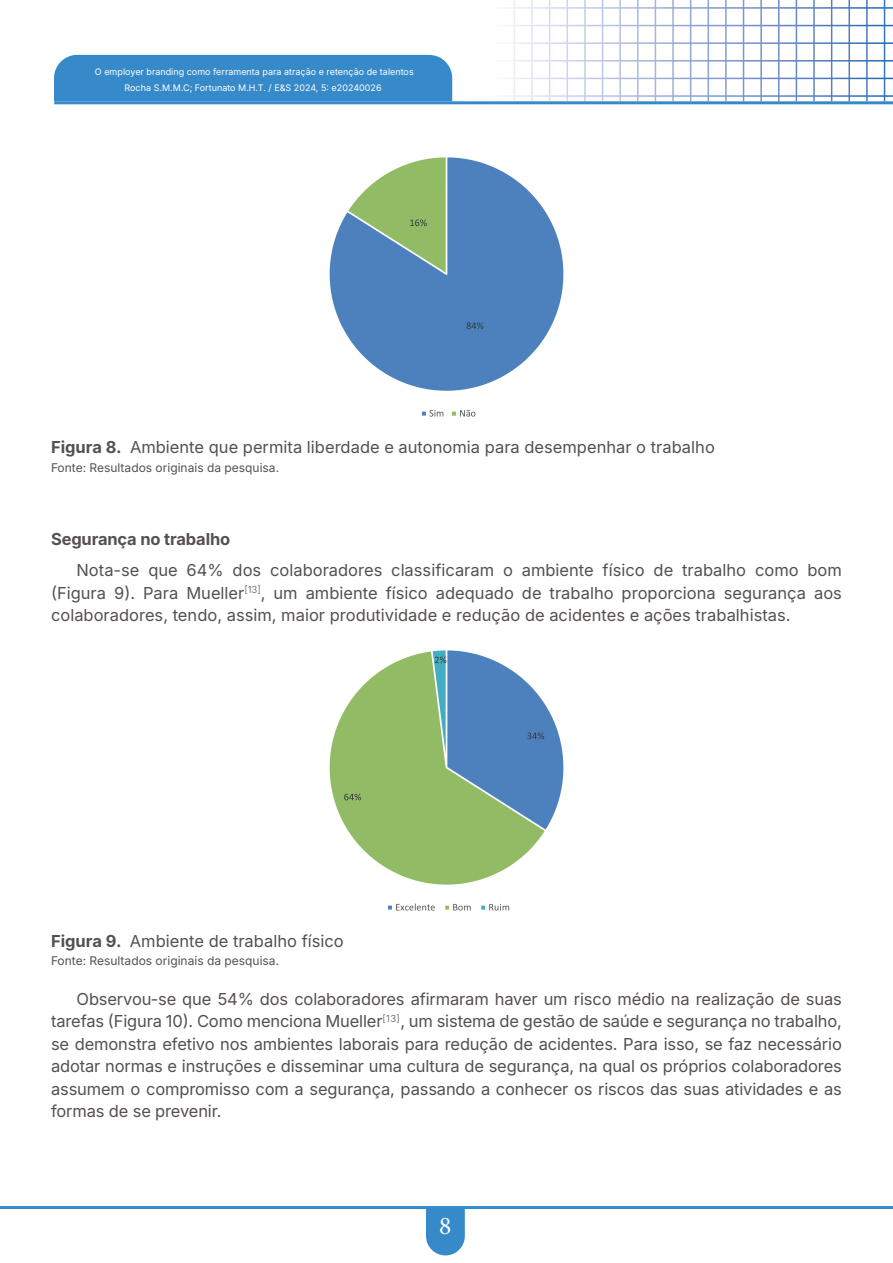
<style>
.page{position:relative;width:893px;height:1263px;background:#fff}
.page>*{position:absolute;margin:0;border:0;box-sizing:border-box;transform-origin:0 0}
.t1{font:25.5px "Minion Pro";color:#fff}
.t2{font:16.5px/22.5px "Inter";color:#55504e;text-align:justify}
.t3{font:700 16.5px "Inter";letter-spacing:-.01em;color:#55504e}
.t4{font:12px "Inter";color:#55504e}
.t5{font:9px/15.6px "Inter";color:#fff;text-align:center}
.s1{font-weight:700}
</style>
<div class="page">
<hr style="left:54px;top:101px;width:839px;height:3px;background:#378ac9">
<hr style="left:0;top:1206px;width:893px;height:3px;background:#378ac9">
<svg style="left:426px;top:1209px;width:39px;height:46px"></svg>
<div style="left:54px;top:55px;width:398px;height:46px;background:#378ac9"></div>
<img style="left:329px;top:157px;width:235px;height:260px">
<img style="left:329px;top:650px;width:235px;height:261px">
<p class="t5" style="left:95px;top:64px;width:320px">O employer branding como ferramenta para atração e retenção de talentos<br>Rocha S.M.M.C; Fortunato M.H.T. / E&amp;S 2024, 5: e20240026</p>
<p class="t2" style="left:51px;top:435px;width:665px"><span class="s1">Figura 8.</span> Ambiente que permita liberdade e autonomia para desempenhar o trabalho</p>
<p class="t4" style="left:51px;top:458px;width:230px">Fonte: Resultados originais da pesquisa.</p>
<p class="t3" style="left:51px;top:527px;width:181px">Segurança no trabalho</p>
<p class="t2" style="left:51px;top:558px;width:792px;text-indent:26px">Nota-se que 64% dos colaboradores classificaram o ambiente físico de trabalho como bom (Figura 9). Para Mueller<sup>[13]</sup>, um ambiente físico adequado de trabalho proporciona segurança aos colaboradores, tendo, assim, maior produtividade e redução de acidentes e ações trabalhistas.</p>
<p class="t2" style="left:51px;top:929px;width:294px"><span class="s1">Figura 9.</span> Ambiente de trabalho físico</p>
<p class="t4" style="left:51px;top:952px;width:230px">Fonte: Resultados originais da pesquisa.</p>
<p class="t2" style="left:51px;top:987px;width:792px;text-indent:26px">Observou-se que 54% dos colaboradores afirmaram haver um risco médio na realização de suas tarefas (Figura 10). Como menciona Mueller<sup>[13]</sup>, um sistema de gestão de saúde e segurança no trabalho, se demonstra efetivo nos ambientes laborais para redução de acidentes. Para isso, se faz necessário adotar normas e instruções e disseminar uma cultura de segurança, na qual os próprios colaboradores assumem o compromisso com a segurança, passando a conhecer os riscos das suas atividades e as formas de se prevenir.</p>
<h1 class="t1" style="left:439px;top:1209px;width:14px">8</h1>
</div>
